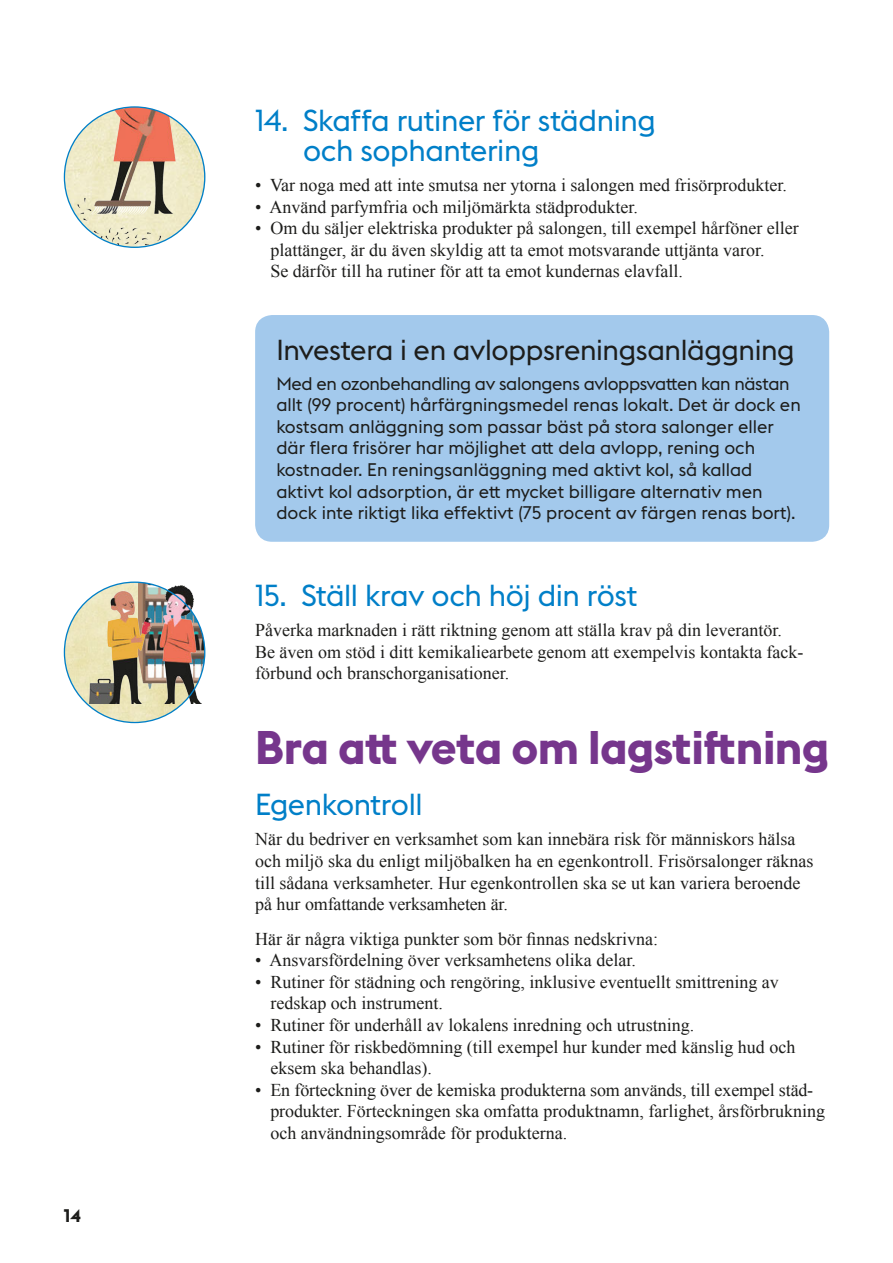
<style>
.page{position:relative;width:893px;height:1263px;background:#fff}
.page>*{position:absolute;margin:0;border:0;box-sizing:border-box;transform-origin:0 0}
.t1{font:700 46.5px "Stockholm Type";letter-spacing:-.015em;color:#76368c}
.t2{font:30px/30px "Stockholm Type";letter-spacing:-.015em;color:#007fc8}
.t3{font:28.5px "Stockholm Type";letter-spacing:-.015em;color:#1d1d1b}
.t4{font:18px/21.6px "Times New Roman";color:#1d1d1b}
.t5{font:18px/21.6px "Stockholm Type";color:#1d1d1b}
.t6{font:700 18px "Stockholm Type";color:#1d1d1b}
</style>
<div class="page">
<img style="left:64px;top:146px;width:7px;height:62px">
<img style="left:71px;top:107px;width:134px;height:140px">
<img style="left:64px;top:583px;width:138px;height:139px">
<img style="left:139px;top:583px;width:66px;height:105px">
<div style="left:255px;top:315px;width:574px;height:227px;background:#a3c9ec;border-radius:17px"></div>
<img style="left:89px;top:586px;width:112px;height:118px">
<p class="t6" style="left:64px;top:1203px;width:19px">14</p>
<h2 class="t2" style="left:303px;top:104px;width:354px;text-indent:-48px">14. Skaffa rutiner för städning och sophantering</h2>
<p class="t4" style="left:255px;top:174px;width:533px">• Var noga med att inte smutsa ner ytorna i salongen med frisörprodukter.</p>
<p class="t4" style="left:255px;top:195px;width:384px">• Använd parfymfria och miljömärkta städprodukter.</p>
<p class="t4" style="left:270px;top:217px;width:530px;text-indent:-15px">• Om du säljer elektriska produkter på salongen, till exempel hårföner eller plattänger, är du även skyldig att ta emot motsvarande uttjänta varor.<br>Se därför till ha rutiner för att ta emot kundernas elavfall.</p>
<h3 class="t3" style="left:276px;top:330px;width:520px">Investera i en avloppsreningsanläggning</h3>
<p class="t5" style="left:276px;top:372px;width:526px">Med en ozonbehandling av salongens avloppsvaten kan nästan allt (99 procent) hårfärgningsmedel renas lokalt. Det är dock en kostsam anläggning som passar bäst på stora salonger eller där fera frisörer har möjlighet at dela avlopp, rening och kostnader. En reningsanläggning med aktivt kol, så kallad aktivt kol adsorption, är et mycket billigare alternativ men dock inte riktigt lika effektivt (75 procent av färgen renas bort).</p>
<h2 class="t2" style="left:255px;top:579px;width:384px">15. Ställ krav och höj din röst</h2>
<p class="t4" style="left:255px;top:619px;width:550px">Påverka marknaden i rätt riktning genom att ställa krav på din leverantör.<br>Be även om stöd i ditt kemikaliearbete genom att exempelvis kontakta fack&shy;förbund och branschorganisationer.</p>
<h1 class="t1" style="left:255px;top:714px;width:575px">Bra at veta om lagstifning</h1>
<h2 class="t2" style="left:255px;top:788px;width:169px">Egenkontroll</h2>
<p class="t4" style="left:255px;top:828px;width:560px">När du bedriver en verksamhet som kan innebära risk för människors hälsa och miljö ska du enligt miljöbalken ha en egenkontroll. Frisörsalonger räknas till sådana verksamheter. Hur egenkontrollen ska se ut kan variera beroende på hur omfattande verksamheten är.</p>
<p class="t4" style="left:255px;top:927px;width:404px">Här är några viktiga punkter som bör finnas nedskrivna:</p>
<p class="t4" style="left:255px;top:949px;width:382px">• Ansvarsfördelning över verksamhetens olika delar.</p>
<p class="t4" style="left:270px;top:971px;width:510px;text-indent:-15px">• Rutiner för städning och rengöring, inklusive eventuellt smittrening av redskap och instrument.</p>
<p class="t4" style="left:255px;top:1014px;width:441px">• Rutiner för underhåll av lokalens inredning och utrustning.</p>
<p class="t4" style="left:270px;top:1035px;width:526px;text-indent:-15px">• Rutiner för riskbedömning (till exempel hur kunder med känslig hud och eksem ska behandlas).</p>
<p class="t4" style="left:270px;top:1079px;width:556px;text-indent:-15px">• En förteckning över de kemiska produkterna som används, till exempel städ&shy;produkter. Förteckningen ska omfatta produktnamn, farlighet, årsförbrukning och användningsområde för produkterna.</p>
</div>
